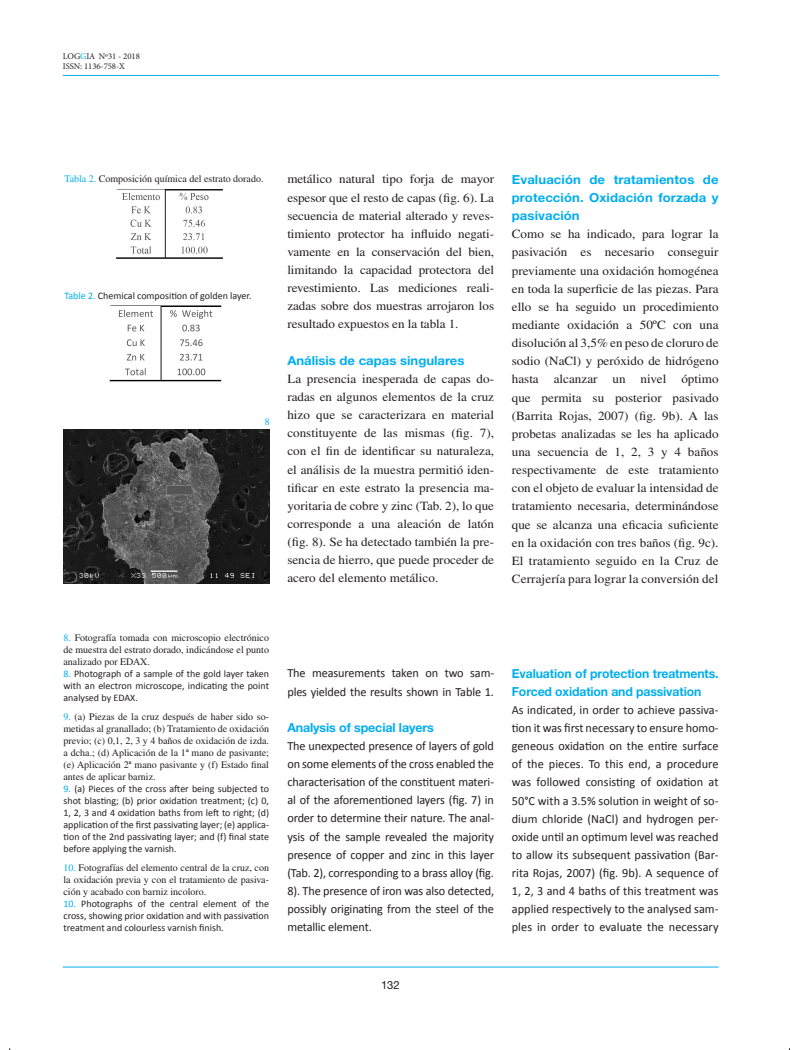
<style>
.page{position:relative;width:799px;height:1050px;background:#fff}
.page>*{position:absolute;margin:0;border:0;box-sizing:border-box;transform-origin:0 0}
.t1{font:12.5px/18.1px "Times LT Std";color:#231f20;text-align:justify;scale:1.05 1}
.t2{font:12.5px/18.1px "Calibri";letter-spacing:-.01em;color:#231f20;text-align:justify}
.t3{font:700 12.5px/18.1px "Helvetica Neue LT Std";letter-spacing:-.01em;color:#00aeef;text-align:justify;scale:1.05 1}
.t4{font:700 12.5px/18.1px "Helvetica Neue LT Std";letter-spacing:-.01em;color:#00aeef}
.t5{font:11.25px "Helvetica Neue LT Std";color:#231f20}
.t6{font:10px/12px "Calibri";color:#231f20;text-align:justify}
.t7{font:10px/12px "Times LT Std";color:#231f20;text-align:justify}
.t8{font:10px "Times LT Std";color:#00aeef}
.t9{font:8.75px/10.5px "Minion Pro";letter-spacing:-.01em;color:#231f20}
.s1{color:#00aeef}
</style>
<div class="page">
<hr style="left:63px;top:75px;width:656px;height:1px;background:#00aeef">
<hr style="left:63px;top:966px;width:655px;height:1px;background:#00aeef">
<img style="left:109px;top:305px;width:113px;height:77px">
<img style="left:63px;top:429px;width:207px;height:154px">
<img style="left:116px;top:189px;width:107px;height:70px">
<p class="t9" style="left:63px;top:51px;width:78px">LOG<span class="s1">G</span>IA Nº31 - 2018<br>ISSN: 1136-758-X</p>
<p class="t7" style="left:64px;top:172px;width:201px"><span class="s1">Tabla 2.</span> Composición química del estrato dorado.</p>
<p class="t6" style="left:64px;top:290px;width:189px"><span class="s1">Table 2.</span> Chemical composition of golden layer.</p>
<p class="t8" style="left:265px;top:416px;width:6px">8</p>
<p class="t1" style="left:287px;top:170px;width:198px">metálico natural tipo forja de mayor espesor que el resto de capas (fig. 6). La secuencia de material alterado y reves&shy;timiento protector ha influido negati&shy;vamente en la conservación del bien, limitando la capacidad protectora del revestimiento. Las mediciones reali&shy;zadas sobre dos muestras arrojaron los resultado expuestos en la tabla 1.</p>
<p class="t3" style="left:287px;top:351px;width:170px">Análisis de capas singulares</p>
<p class="t1" style="left:287px;top:369px;width:198px">La presencia inesperada de capas do&shy;radas en algunos elementos de la cruz hizo que se caracterizara en material constituyente de las mismas (fig. 7), con el fin de identificar su naturaleza, el análisis de la muestra permitió iden&shy;tificar en este estrato la presencia ma&shy;yoritaria de cobre y zinc (Tab. 2), lo que corresponde a una aleación de latón (fig. 8). Se ha detectado también la pre&shy;sencia de hierro, que puede proceder de acero del elemento metálico.</p>
<p class="t3" style="left:512px;top:170px;width:198px">Evaluación de tratamientos de protección. Oxidación forzada y pasivación</p>
<p class="t1" style="left:512px;top:225px;width:198px">Como se ha indicado, para lograr la pasivación es necesario conseguir previamente una oxidación homogénea en toda la superficie de las piezas. Para ello se ha seguido un procedimiento mediante oxidación a 50ºC con una disolución al 3,5% en peso de cloruro de sodio (NaCl) y peróxido de hidrógeno hasta alcanzar un nivel óptimo que permita su posterior pasivado (Barrita Rojas, 2007) (fig. 9b). A las probetas analizadas se les ha aplicado una secuencia de 1, 2, 3 y 4 baños respectivamente de este tratamiento con el objeto de evaluar la intensidad de tratamiento necesaria, determinándose que se alcanza una eficacia suficiente en la oxidación con tres baños (fig. 9c).<br>El tratamiento seguido en la Cruz de Cerrajería para lograr la conversión del</p>
<p class="t7" style="left:63px;top:631px;width:207px"><span class="s1">8.</span> Fotografía tomada con microscopio electrónico de muestra del estrato dorado, indicándose el punto analizado por EDAX.</p>
<p class="t6" style="left:63px;top:668px;width:207px"><span class="s1">8.</span> Photograph of a sample of the gold layer taken with an electron microscope, indicating the point analysed by EDAX.</p>
<p class="t7" style="left:63px;top:710px;width:207px"><span class="s1">9.</span> (a) Piezas de la cruz después de haber sido so&shy;metidas al granallado; (b) Tratamiento de oxidación previo; (c) 0,1, 2, 3 y 4 baños de oxidación de izda. a dcha.; (d) Aplicación de la 1ª mano de pasivante; (e) Aplicación 2ª mano pasivante y (f) Estado final antes de aplicar barniz.</p>
<p class="t6" style="left:63px;top:783px;width:207px"><span class="s1">9.</span> (a) Pieces of the cross after being subjected to shot blasting; (b) prior oxidation treatment; (c) 0, 1, 2, 3 and 4 oxidation baths from left to right; (d) application of the first passivating layer; (e) applica&shy;tion of the 2nd passivating layer; and (f) final state before applying the varnish.</p>
<p class="t7" style="left:63px;top:862px;width:207px"><span class="s1">10.</span> Fotografías del elemento central de la cruz, con la oxidación previa y con el tratamiento de pasiva&shy;ción y acabado con barniz incoloro.</p>
<p class="t6" style="left:63px;top:898px;width:207px"><span class="s1">10.</span> Photographs of the central element of the cross, showing prior oxidation and with passivation treatment and colourless varnish finish.</p>
<p class="t2" style="left:287px;top:664px;width:208px">The measurements taken on two sam&shy;ples yielded the results shown in Table 1.</p>
<p class="t4" style="left:287px;top:718px;width:148px">Analysis of special layers</p>
<p class="t2" style="left:287px;top:736px;width:208px">The unexpected presence of layers of gold on some elements of the cross enabled the characterisation of the constituent materi&shy;al of the aforementioned layers (fig. 7) in order to determine their nature. The anal&shy;ysis of the sample revealed the majority presence of copper and zinc in this layer (Tab. 2), corresponding to a brass alloy (fig.<br>8). The presence of iron was also detected, possibly originating from the steel of the metallic element.</p>
<p class="t4" style="left:512px;top:663px;width:208px">Evaluation of protection treatments.<br>Forced oxidation and passivation</p>
<p class="t2" style="left:512px;top:700px;width:208px">As indicated, in order to achieve passiva&shy;tion it was first necessary to ensure homo&shy;geneous oxidation on the entire surface of the pieces. To this end, a procedure was followed consisting of oxidation at 50°C with a 3.5% solution in weight of so&shy;dium chloride (NaCl) and hydrogen per&shy;oxide until an optimum level was reached to allow its subsequent passivation (Bar&shy;rita Rojas, 2007) (fig. 9b). A sequence of 1, 2, 3 and 4 baths of this treatment was applied respectively to the analysed sam&shy;ples in order to evaluate the necessary</p>
<p class="t5" style="left:381px;top:977px;width:20px">132</p>
</div>
